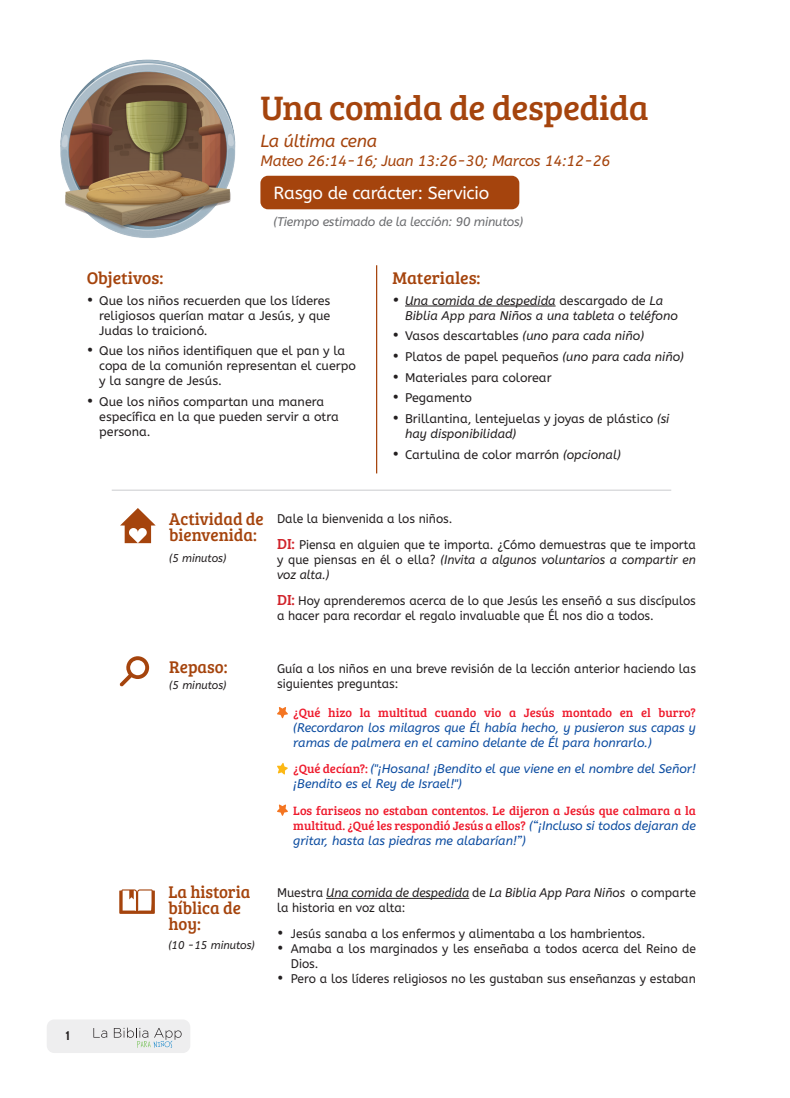
<style>
.page{position:relative;width:790px;height:1098px;background:#fff}
.page>*{position:absolute;margin:0;border:0;box-sizing:border-box;transform-origin:0 0}
.t1{font:35px "Bree Serif";letter-spacing:-.01em;color:#a5440d}
.t2{font:17.5px/16.2px "Bree Serif";color:#a5440d}
.t3{font:17.5px "A Bee Zee";letter-spacing:-.015em;color:#fff}
.t4{font:italic 17.5px "A Bee Zee";letter-spacing:-.015em;color:#a5440d}
.t5{font:italic 15px "A Bee Zee";letter-spacing:-.015em;color:#a5440d}
.t6{font:12.5px/15px "A Bee Zee";color:#231f20;scale:.96 1}
.t7{font:12.5px/15px "A Bee Zee";color:#231f20}
.t8{font:italic 12.5px/15px "A Bee Zee";color:#0d4da1;text-align:justify}
.t9{font:12.5px/15px "Bree Serif";color:#ee1b2d;text-align:justify}
.t10{font:italic 12.5px/15px "A Bee Zee";color:#231f20;scale:.96 1}
.t11{font:italic 12.5px/15px "A Bee Zee";color:#231f20}
.t12{font:italic 12.5px "A Bee Zee";letter-spacing:-.015em;color:#6c6d70}
.t13{font:700 12.5px "Cabin";color:#231f20}
.t14{font:italic 11.25px "A Bee Zee";color:#231f20}
.s1{font-size:15px}
.s2{font-style:normal}
.s3{font-style:italic}
.s4{font-family:"Bree Serif";font-size:15px;color:#d1232a}
.s5{font-family:"Bree Serif";font-style:normal;color:#ee1b2d}
.s6{font-family:"A Bee Zee";font-style:italic;color:#0d4da1}
</style>
<div class="page">
<div style="left:47px;top:1019px;width:143px;height:33px;background:#eeeeef;border-radius:8px"></div>
<svg style="left:93px;top:1028px;width:14px;height:9px"></svg>
<svg style="left:114px;top:1027px;width:67px;height:20px"></svg>
<hr style="left:405px;top:306px;width:150px;height:1px;background:#231f20">
<hr style="left:376px;top:265px;width:1px;height:208px;background:#a5440d">
<hr style="left:326px;top:898px;width:143px;height:1px;background:#231f20">
<svg style="left:277px;top:707px;width:11px;height:11px"></svg>
<svg style="left:277px;top:763px;width:11px;height:11px"></svg>
<svg style="left:277px;top:804px;width:11px;height:11px"></svg>
<hr style="left:112px;top:489px;width:558px;height:2px;background:#d5d6d8">
<svg style="left:120px;top:508px;width:35px;height:35px"></svg>
<svg style="left:119px;top:656px;width:30px;height:30px"></svg>
<img style="left:60px;top:59px;width:176px;height:179px">
<div style="left:260px;top:176px;width:259px;height:33px;background:#a5440d;border-radius:8px"></div>
<svg style="left:119px;top:889px;width:36px;height:24px"></svg>
<p class="t1" style="left:260px;top:82px;width:389px">Una comida de despedida</p>
<p class="t4" style="left:260px;top:130px;width:118px">La última cena</p>
<p class="t5" style="left:260px;top:152px;width:351px">Mateo 26:14-16; Juan 13:26-30; Marcos 14:12-26</p>
<p class="t3" style="left:273px;top:183px;width:217px">Rasgo de carácter: Servicio</p>
<p class="t12" style="left:273px;top:215px;width:251px">(Tiempo estimado de la lección: 90 minutos)</p>
<p class="t2" style="left:87px;top:269px;width:78px">Objetivos:</p>
<p class="t7" style="left:99px;top:293px;width:232px;text-align:justify;text-indent:-12px"><span class="s1">•</span> Que los niños recuerden que los líderes religiosos querían matar a Jesús, y que Judas lo traicionó.</p>
<p class="t7" style="left:99px;top:344px;width:258px;text-indent:-12px"><span class="s1">•</span> Que los niños identifiquen que el pan y la copa de la comunión representan el cuerpo y la sangre de Jesús.</p>
<p class="t7" style="left:99px;top:394px;width:241px;text-indent:-12px"><span class="s1">•</span> Que los niños compartan una manera específica en la que pueden servir a otra persona.</p>
<p class="t2" style="left:392px;top:269px;width:89px">Materiales:</p>
<p class="t11" style="left:405px;top:293px;width:274px;text-indent:-12px"><span class="s1">•</span> Una comida de despedida <span class="s2">descargado de</span> La<br>Biblia App para Niños a una tableta o teléfono</p>
<p class="t7" style="left:392px;top:329px;width:253px"><span class="s1">•</span> Vasos descartables <span class="s3">(uno para cada niño)</span></p>
<p class="t7" style="left:392px;top:349px;width:293px"><span class="s1">•</span> Platos de papel pequeños <span class="s3">(uno para cada niño)</span></p>
<p class="t7" style="left:392px;top:370px;width:160px"><span class="s1">•</span> Materiales para colorear</p>
<p class="t7" style="left:392px;top:390px;width:81px"><span class="s1">•</span> Pegamento</p>
<p class="t7" style="left:405px;top:411px;width:266px;text-indent:-12px"><span class="s1">•</span> Brillantina, lentejuelas y joyas de plástico <span class="s3">(si hay disponibilidad)</span></p>
<p class="t7" style="left:392px;top:447px;width:230px"><span class="s1">•</span> Cartulina de color marrón <span class="s3">(opcional)</span></p>
<p class="t13" style="left:65px;top:1025px;width:6px">1</p>
<p class="t2" style="left:169px;top:510px;width:96px">Actividad de bienvenida:</p>
<p class="t14" style="left:169px;top:551px;width:59px">(5 minutos)</p>
<p class="t6" style="left:277px;top:511px;width:184px">Dale la bienvenida a los niños.</p>
<p class="t6" style="left:277px;top:537px;width:437px;text-align:justify"><span class="s4">DI:</span> Piensa en alguien que te importa. ¿Cómo demuestras que te importa y que piensas en él o ella? <span class="s3">(Invita a algunos voluntarios a compartir en voz alta.)</span></p>
<p class="t6" style="left:277px;top:593px;width:437px"><span class="s4">DI:</span> Hoy aprenderemos acerca de lo que Jesús les enseñó a sus discípulos a hacer para recordar el regalo invaluable que Él nos dio a todos.</p>
<p class="t2" style="left:169px;top:657px;width:60px">Repaso:</p>
<p class="t14" style="left:169px;top:678px;width:59px">(5 minutos)</p>
<p class="t2" style="left:168px;top:882px;width:83px">La historia bíblica de hoy:</p>
<p class="t14" style="left:168px;top:938px;width:88px">(10 -15 minutos)</p>
<p class="t6" style="left:277px;top:661px;width:437px">Guía a los niños en una breve revisión de la lección anterior haciendo las siguientes preguntas:</p>
<p class="t8" style="left:293px;top:705px;width:404px"><span class="s5">¿Qué hizo la multitud cuando vio a Jesús montado en el burro? </span>(Recordaron los milagros que Él había hecho, y pusieron sus capas y ramas de palmera en el camino delante de Él para honrarlo.)</p>
<p class="t8" style="left:293px;top:761px;width:404px"><span class="s5">¿Qué decían?:</span> ("¡Hosana! ¡Bendito el que viene en el nombre del Señor! ¡Bendito es el Rey de Israel!")</p>
<p class="t9" style="left:293px;top:802px;width:404px">Los fariseos no estaban contentos. Le dijeron a Jesús que calmara a la multitud. ¿Qué les respondió Jesús a ellos? <span class="s6">(“¡Incluso si todos dejaran de gritar, hasta las piedras me alabarían!”)</span></p>
<p class="t10" style="left:277px;top:885px;width:437px"><span class="s2">Muestra</span> Una comida de despedida <span class="s2">de</span> La Biblia App Para Niños <span class="s2">o comparte la historia en voz alta:</span></p>
<p class="t6" style="left:277px;top:926px;width:385px"><span class="s1">•</span> Jesús sanaba a los enfermos y alimentaba a los hambrientos.</p>
<p class="t6" style="left:290px;top:941px;width:423px;text-indent:-14px"><span class="s1">•</span> Amaba a los marginados y les enseñaba a todos acerca del Reino de<br>Dios.</p>
<p class="t6" style="left:277px;top:971px;width:437px"><span class="s1">•</span> Pero a los líderes religiosos no les gustaban sus enseñanzas y estaban</p>
</div>
